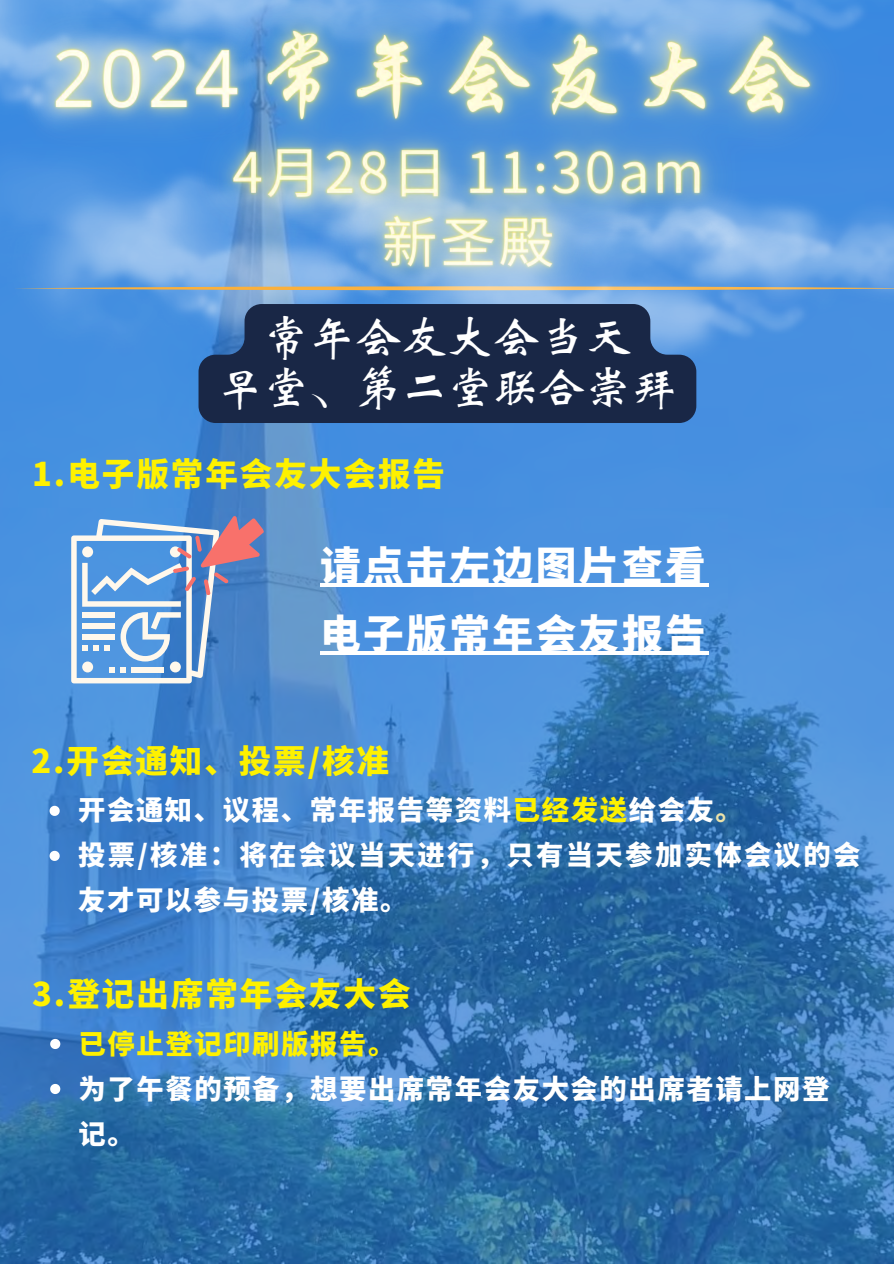
<style>
.page{position:relative;width:894px;height:1264px;background:#fff}
.page>*{position:absolute;margin:0;border:0;box-sizing:border-box;transform-origin:0 0}
.t1{font:46.95px/50.7px "ID Xian Xia Ti";letter-spacing:-.02em;color:#fff;text-align:center}
.t2{font:800 40.65px/67.5px "Source Han Sans SC";letter-spacing:.06em;color:#fff}
.t3{font:800 32.55px "Source Han Sans SC";letter-spacing:.06em;color:#fef100}
.t4{font:800 27.3px/45px "Source Han Sans SC";letter-spacing:.06em;color:#fff}
.t5{font:800 27.3px "Source Han Sans SC";letter-spacing:.06em;color:#fef100}
.s1{color:#fef100}
.s2{color:#ebe2a9}
</style>
<div class="page">
<img style="left:0;top:364px;width:893px;height:899px">
<div style="left:0;top:209px;width:31px;height:155px;background:#438ee0"></div>
<svg style="left:13px;top:286px;width:18px;height:4px"></svg>
<img style="left:31px;top:0;width:862px;height:373px">
<img style="left:0;top:0;width:327px;height:209px">
<img style="left:296px;top:160px;width:597px;height:244px">
<svg style="left:50px;top:805px;width:10px;height:11px"></svg>
<svg style="left:50px;top:850px;width:10px;height:11px"></svg>
<svg style="left:50px;top:1038px;width:10px;height:11px"></svg>
<svg style="left:50px;top:1083px;width:10px;height:11px"></svg>
<svg style="left:198px;top:304px;width:498px;height:119px;background:#1f3152"></svg>
<svg style="left:71px;top:511px;width:197px;height:172px;background:#7ba0d1"></svg>
<hr style="left:320px;top:583px;width:388px;height:4px;background:#fff">
<hr style="left:320px;top:651px;width:388px;height:3px;background:#fff">
<h1 class="t1" style="left:217px;top:312px;width:462px">常年会友大会当天<br>早堂、第二堂联合崇拜</h1>
<p class="t3" style="left:32px;top:448px;width:414px">1.电子版常年会友大会报告</p>
<h2 class="t2" style="left:320px;top:530px;width:387px">请点击左边图片查看电子版常年会友报告</h2>
<p class="t3" style="left:32px;top:735px;width:359px">2.开会通知、投票/核准</p>
<p class="t4" style="left:78px;top:786px;width:783px">开会通知、议程、常年报告等资料<span class="s1">已经发送</span>给会友<span class="s2">。<br></span>投票/核准：将在会议当天进行，只有当天参加实体会议的会友才可以参与投票/核准。</p>
<p class="t3" style="left:32px;top:968px;width:380px">3.登记出席常年会友大会</p>
<p class="t5" style="left:79px;top:1021px;width:318px">已停止登记印刷版报告。</p>
<p class="t4" style="left:79px;top:1064px;width:752px">为了午餐的预备，想要出席常年会友大会的出席者请上网登记。</p>
</div>
